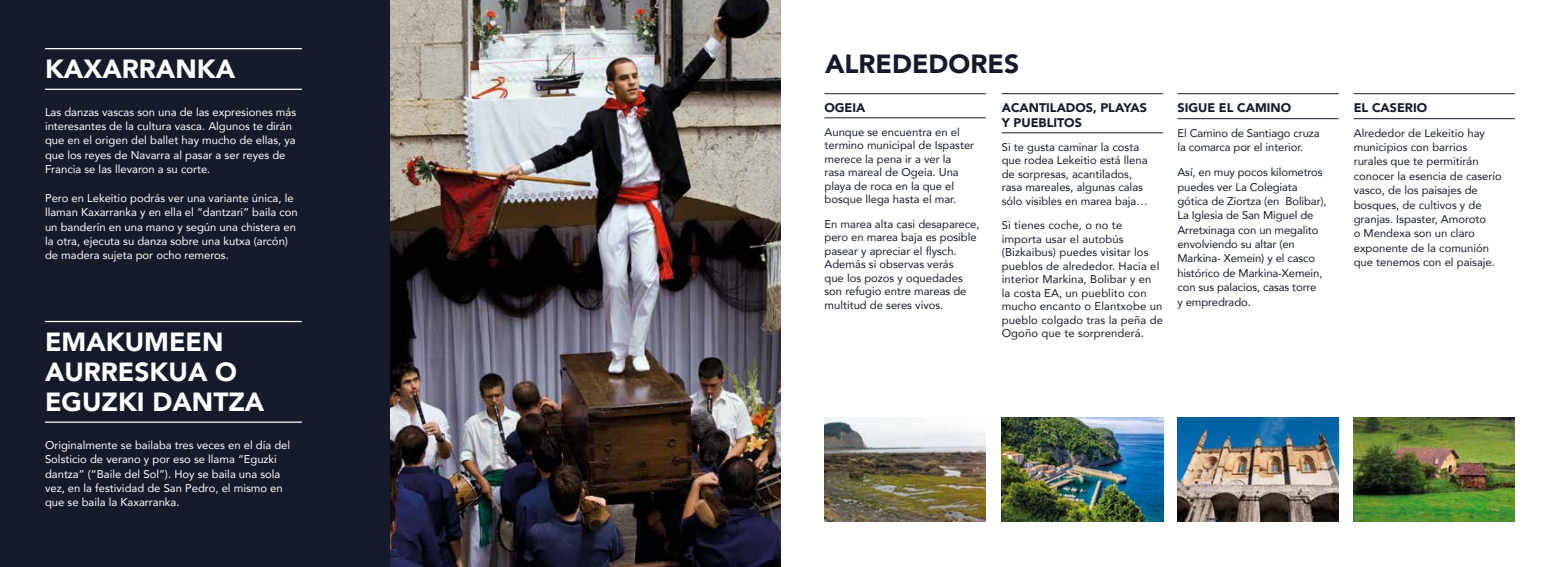
<style>
.page{position:relative;width:1560px;height:567px;background:#fff}
.page>*{position:absolute;margin:0;border:0;box-sizing:border-box;transform-origin:0 0}
.t1{font:900 26.25px/30px "Avenir";color:#fff}
.t2{font:900 26.25px "Avenir";color:#151b2b}
.t3{font:900 12.5px/15px "Avenir";color:#151b2b}
.t4{font:11.25px/13.5px "Avenir";color:#151b2b}
.t5{font:11.25px/14.4px "Avenir";color:#fff}
</style>
<div class="page">
<hr style="left:1177px;top:93px;width:161px;height:1px;background:#151b2b">
<hr style="left:1177px;top:118px;width:161px;height:1px;background:#151b2b">
<hr style="left:1353px;top:93px;width:161px;height:1px;background:#151b2b">
<hr style="left:1353px;top:118px;width:161px;height:1px;background:#151b2b">
<hr style="left:824px;top:93px;width:161px;height:1px;background:#151b2b">
<hr style="left:824px;top:118px;width:161px;height:1px;background:#151b2b">
<hr style="left:1001px;top:93px;width:161px;height:1px;background:#151b2b">
<hr style="left:1001px;top:133px;width:161px;height:1px;background:#151b2b">
<img style="left:824px;top:418px;width:161px;height:104px">
<img style="left:1001px;top:418px;width:161px;height:104px">
<div style="left:0;top:0;width:780px;height:567px;background:#151b2b"></div>
<img style="left:390px;top:0;width:390px;height:567px">
<hr style="left:45px;top:48px;width:257px;height:1px;background:#fff">
<hr style="left:45px;top:89px;width:257px;height:1px;background:#fff">
<hr style="left:45px;top:321px;width:257px;height:1px;background:#fff">
<hr style="left:45px;top:421px;width:257px;height:2px;background:#fff">
<img style="left:1353px;top:417px;width:161px;height:105px">
<img style="left:1177px;top:418px;width:161px;height:104px">
<h1 class="t1" style="left:45px;top:53px;width:192px">KAXARRANKA</h1>
<p class="t5" style="left:45px;top:104px;width:252px">Las danzas vascas son una de las expresiones más interesantes de la cultura vasca. Algunos te dirán que en el origen del ballet hay mucho de ellas, ya que los reyes de Navarra al pasar a ser reyes de Francia se las llevaron a su corte.</p>
<p class="t5" style="left:45px;top:191px;width:254px">Pero en Lekeitio podrás ver una variante única, le llaman Kaxarranka y en ella el “dantzari” baila con un banderín en una mano y según una chistera en la otra, ejecuta su danza sobre una kutxa (arcón) de madera sujeta por ocho remeros.</p>
<h1 class="t1" style="left:45px;top:326px;width:221px">EMAKUMEEN<br>AURRESKUA O<br>EGUZKI DANTZA</h1>
<p class="t5" style="left:45px;top:437px;width:247px">Originalmente se bailaba tres veces en el día del Solsticio de verano y por eso se llama “Eguzki dantza” (“Baile del Sol”). Hoy se baila una sola vez, en la festividad de San Pedro, el mismo en que se baila la Kaxarranka.</p>
<h1 class="t2" style="left:825px;top:42px;width:195px">ALREDEDORES</h1>
<p class="t3" style="left:824px;top:100px;width:42px">OGEIA</p>
<p class="t4" style="left:824px;top:125px;width:151px">Aunque se encuentra en el termino municipal de Ispaster merece la pena ir a ver la rasa mareal de Ogeia. Una playa de roca en la que el bosque llega hasta el mar.</p>
<p class="t4" style="left:824px;top:216px;width:157px">En marea alta casi desaparece, pero en marea baja es posible pasear y apreciar el flysch.<br>Además si observas verás<br>que los pozos y oquedades son refugio entre mareas de multitud de seres vivos.</p>
<p class="t3" style="left:1001px;top:100px;width:147px">ACANTILADOS, PLAYAS<br>Y PUEBLITOS</p>
<p class="t4" style="left:1001px;top:140px;width:147px">Si te gusta caminar la costa que rodea Lekeitio está llena de sorpresas, acantilados, rasa mareales, algunas calas sólo visibles en marea baja…</p>
<p class="t4" style="left:1001px;top:218px;width:163px">Si tienes coche, o no te importa usar el autobús (Bizkaibus) puedes visitar los pueblos de alrededor. Hacia el interior Markina, Bolibar y en<br>la costa EA, un pueblito con mucho encanto o Elantxobe un pueblo colgado tras la peña de<br>Ogoño que te sorprenderá.</p>
<p class="t3" style="left:1177px;top:100px;width:115px">SIGUE EL CAMINO</p>
<p class="t4" style="left:1177px;top:125px;width:143px;line-height:14.4px">El Camino de Santiago cruza la comarca por el interior.</p>
<p class="t4" style="left:1177px;top:165px;width:151px;line-height:14.4px">Así, en muy pocos kilometros puedes ver La Colegiata gótica de Ziortza (en Bolibar),<br>La Iglesia de San Miguel de<br>Arretxinaga con un megalito envolviendo su altar (en<br>Markina- Xemein) y el casco histórico de Markina-Xemein, con sus palacios, casas torre<br>y empredrado.</p>
<p class="t3" style="left:1353px;top:100px;width:75px">EL CASERIO</p>
<p class="t4" style="left:1353px;top:125px;width:150px;line-height:14.4px">Alrededor de Lekeitio hay municipios con barrios rurales que te permitirán conocer la esencia de caserío vasco, de los paisajes de bosques, de cultivos y de granjas. Ispaster, Amoroto<br>o Mendexa son un claro exponente de la comunión que tenemos con el paisaje.</p>
</div>
